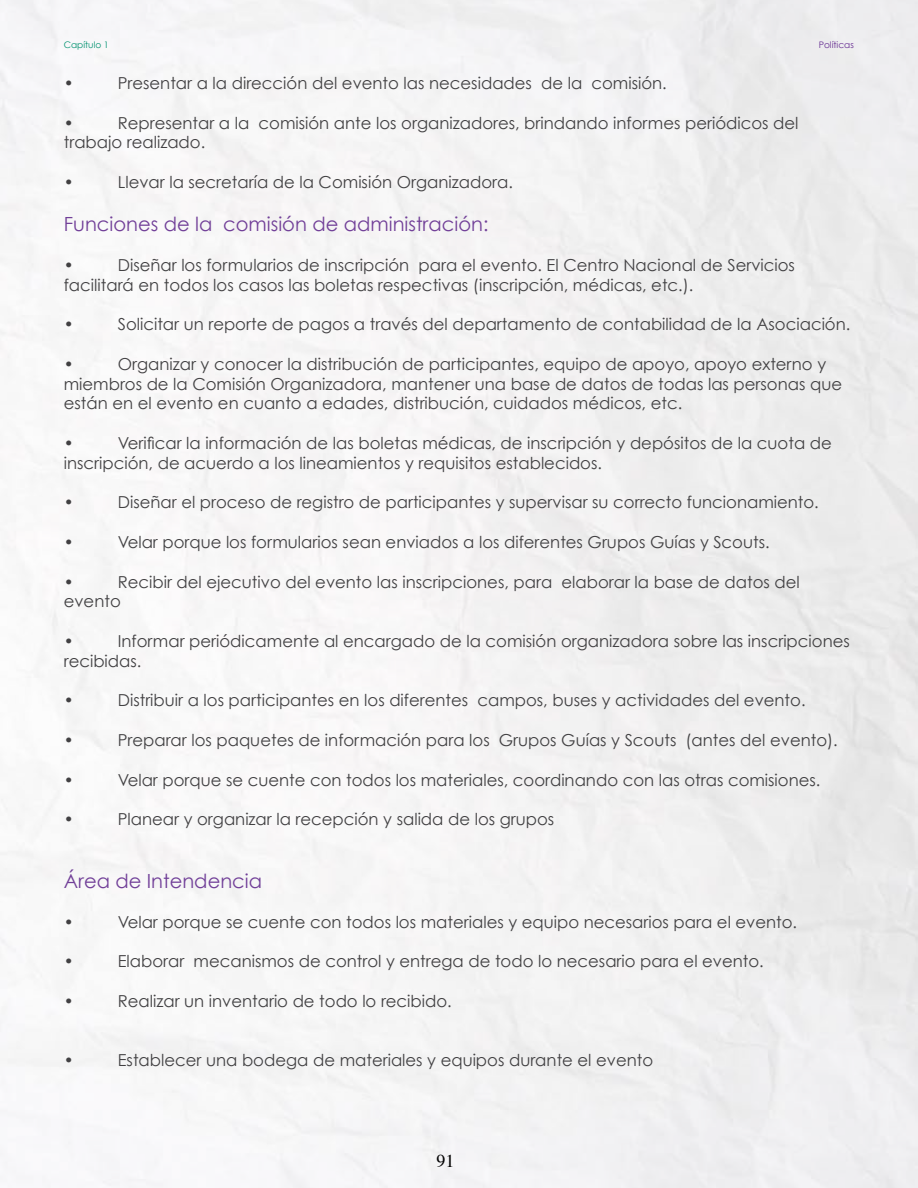
<style>
.page{position:relative;width:918px;height:1188px;background:#fff}
.page>*{position:absolute;margin:0;border:0;box-sizing:border-box;transform-origin:0 0}
.t1{font:19.5px "Century Gothic";color:#713f98}
.t2{font:18px "Times";color:#000}
.t3{font:16.5px/19.8px "Century Gothic";color:#414042}
.t4{font:9px "Century Gothic";color:#00916f}
.t5{font:9px "Century Gothic";color:#662d91}
</style>
<div class="page">
<p class="t4" style="left:64px;top:39px;width:47px">Capítulo 1</p>
<p class="t5" style="left:819px;top:39px;width:37px">Políticas</p>
<p class="t3" style="left:64px;top:73px;width:11px">•</p>
<p class="t3" style="left:118px;top:73px;width:551px">Presentar a la dirección del evento las necesidades de la comisión.</p>
<p class="t3" style="left:64px;top:112px;width:11px">•</p>
<p class="t3" style="left:64px;top:112px;width:736px;text-indent:54px">Representar a la comisión ante los organizadores, brindando informes periódicos del trabajo realizado.</p>
<p class="t3" style="left:64px;top:172px;width:11px">•</p>
<p class="t3" style="left:118px;top:172px;width:397px">Llevar la secretaría de la Comisión Organizadora.</p>
<p class="t1" style="left:64px;top:212px;width:426px">Funciones de la comisión de administración:</p>
<p class="t3" style="left:64px;top:255px;width:11px">•</p>
<p class="t3" style="left:64px;top:255px;width:733px;text-indent:54px">Diseñar los formularios de inscripción para el evento. El Centro Nacional de Servicios facilitará en todos los casos las boletas respectivas (inscripción, médicas, etc.).</p>
<p class="t3" style="left:64px;top:314px;width:11px">•</p>
<p class="t3" style="left:118px;top:314px;width:734px">Solicitar un reporte de pagos a través del departamento de contabilidad de la Asociación.</p>
<p class="t3" style="left:64px;top:354px;width:11px">•</p>
<p class="t3" style="left:64px;top:354px;width:780px;text-indent:54px">Organizar y conocer la distribución de participantes, equipo de apoyo, apoyo externo y miembros de la Comisión Organizadora, mantener una base de datos de todas las personas que están en el evento en cuanto a edades, distribución, cuidados médicos, etc.</p>
<p class="t3" style="left:64px;top:433px;width:11px">•</p>
<p class="t3" style="left:64px;top:433px;width:770px;text-indent:54px">Verificar la información de las boletas médicas, de inscripción y depósitos de la cuota de inscripción, de acuerdo a los lineamientos y requisitos establecidos.</p>
<p class="t3" style="left:64px;top:492px;width:11px">•</p>
<p class="t3" style="left:118px;top:492px;width:703px">Diseñar el proceso de registro de participantes y supervisar su correcto funcionamiento.</p>
<p class="t3" style="left:64px;top:532px;width:11px">•</p>
<p class="t3" style="left:118px;top:532px;width:653px">Velar porque los formularios sean enviados a los diferentes Grupos Guías y Scouts.</p>
<p class="t3" style="left:64px;top:571px;width:11px">•</p>
<p class="t3" style="left:64px;top:571px;width:738px;text-indent:54px">Recibir del ejecutivo del evento las inscripciones, para elaborar la base de datos del evento</p>
<p class="t3" style="left:64px;top:631px;width:11px">•</p>
<p class="t3" style="left:64px;top:631px;width:788px;text-indent:54px">Informar periódicamente al encargado de la comisión organizadora sobre las inscripciones recibidas.</p>
<p class="t3" style="left:64px;top:690px;width:11px">•</p>
<p class="t3" style="left:118px;top:690px;width:689px">Distribuir a los participantes en los diferentes campos, buses y actividades del evento.</p>
<p class="t3" style="left:64px;top:730px;width:11px">•</p>
<p class="t3" style="left:118px;top:730px;width:722px">Preparar los paquetes de información para los Grupos Guías y Scouts (antes del evento).</p>
<p class="t3" style="left:64px;top:769px;width:11px">•</p>
<p class="t3" style="left:118px;top:769px;width:704px">Velar porque se cuente con todos los materiales, coordinando con las otras comisiones.</p>
<p class="t3" style="left:64px;top:809px;width:11px">•</p>
<p class="t3" style="left:118px;top:809px;width:438px">Planear y organizar la recepción y salida de los grupos</p>
<p class="t1" style="left:64px;top:869px;width:200px">Área de Intendencia</p>
<p class="t3" style="left:64px;top:912px;width:11px">•</p>
<p class="t3" style="left:118px;top:912px;width:681px">Velar porque se cuente con todos los materiales y equipo necesarios para el evento.</p>
<p class="t3" style="left:64px;top:951px;width:11px">•</p>
<p class="t3" style="left:118px;top:951px;width:648px">Elaborar mecanismos de control y entrega de todo lo necesario para el evento.</p>
<p class="t3" style="left:64px;top:991px;width:11px">•</p>
<p class="t3" style="left:118px;top:991px;width:336px">Realizar un inventario de todo lo recibido.</p>
<p class="t3" style="left:64px;top:1050px;width:11px">•</p>
<p class="t3" style="left:118px;top:1050px;width:537px">Establecer una bodega de materiales y equipos durante el evento</p>
<p class="t2" style="left:436px;top:1149px;width:19px">91</p>
</div>
